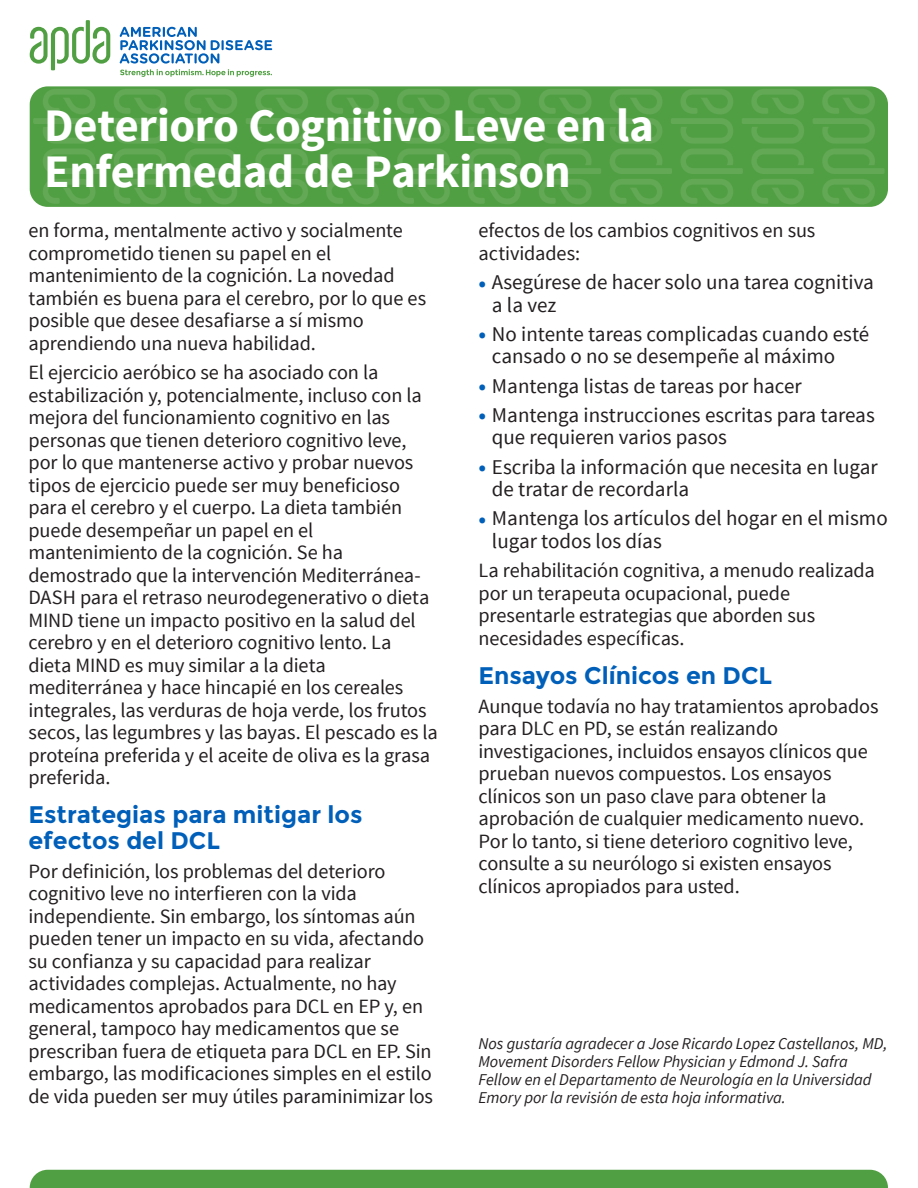
<style>
.page{position:relative;width:918px;height:1188px;background:#fff}
.page>*{position:absolute;margin:0;border:0;box-sizing:border-box;transform-origin:0 0}
.Lead-in_Text_12_75_1{font:700 46.5px/46.5px "Source Sans Pro";letter-spacing:-.005em;color:#fff}
.Subhead_15_16{font:700 24px/25.5px "Montserrat";color:#005fb9}
.t1{font:21px/22.5px "Source Sans Pro";color:#231f20}
.Lead-in_Text_12_75_1-2{font:20.25px/22.5px "Source Sans Pro";letter-spacing:-.005em;color:#231f20}
.Lead-in_Text_12_75_1-3{font:italic 16.5px/18px "Source Sans Pro";letter-spacing:-.005em;color:#231f20}
.s1{font-size:25.5px;color:#005fb9}
</style>
<div class="page">
<div style="left:30px;top:86px;width:858px;height:121px;background:#519f43;border-radius:18px"></div>
<div style="left:30px;top:1170px;width:858px;height:18px;background:#519f43"></div>
<svg style="left:120px;top:27px;width:152px;height:50px"></svg>
<svg style="left:30px;top:20px;width:80px;height:50px"></svg>
<svg style="left:33px;top:89px;width:852px;height:115px"></svg>
<p class="Lead-in_Text_12_75_1" style="left:44px;top:104px;width:611px">Deterioro Cognitivo Leve en la<br>Enfermedad de Parkinson</p>
<p class="Lead-in_Text_12_75_1-2" style="left:29px;top:220px;width:399px">en forma, mentalmente activo y socialmente comprometido tienen su papel en el mantenimiento de la cognición. La novedad también es buena para el cerebro, por lo que es posible que desee desafiarse a sí mismo aprendiendo una nueva habilidad.</p>
<p class="Lead-in_Text_12_75_1-2" style="left:29px;top:362px;width:411px">El ejercicio aeróbico se ha asociado con la estabilización y, potencialmente, incluso con la mejora del funcionamiento cognitivo en las personas que tienen deterioro cognitivo leve, por lo que mantenerse activo y probar nuevos tipos de ejercicio puede ser muy beneficioso para el cerebro y el cuerpo. La dieta también puede desempeñar un papel en el mantenimiento de la cognición. Se ha demostrado que la intervención Mediterránea-DASH para el retraso neurodegenerativo o dieta MIND tiene un impacto positivo en la salud del cerebro y en el deterioro cognitivo lento. La dieta MIND es muy similar a la dieta mediterránea y hace hincapié en los cereales integrales, las verduras de hoja verde, los frutos secos, las legumbres y las bayas. El pescado es la proteína preferida y el aceite de oliva es la grasa preferida.</p>
<p class="Subhead_15_16" style="left:29px;top:802px;width:336px">Estrategias para mitigar los efectos del DCL</p>
<p class="Lead-in_Text_12_75_1-2" style="left:29px;top:860px;width:406px">Por definición, los problemas del deterioro cognitivo leve no interfieren con la vida independiente. Sin embargo, los síntomas aún pueden tener un impacto en su vida, afectando su confianza y su capacidad para realizar actividades complejas. Actualmente, no hay medicamentos aprobados para DCL en EP y, en general, tampoco hay medicamentos que se prescriban fuera de etiqueta para DCL en EP. Sin embargo, las modificaciones simples en el estilo de vida pueden ser muy útiles paraminimizar los</p>
<p class="Lead-in_Text_12_75_1-2" style="left:478px;top:220px;width:338px">efectos de los cambios cognitivos en sus actividades:</p>
<p class="t1" style="left:492px;top:271px;width:383px;text-indent:-14px"><span class="s1">•</span> Asegúrese de hacer solo una tarea cognitiva a la vez</p>
<p class="t1" style="left:492px;top:323px;width:379px;text-indent:-14px"><span class="s1">•</span> No intente tareas complicadas cuando esté cansado o no se desempeñe al máximo</p>
<p class="t1" style="left:478px;top:375px;width:325px"><span class="s1">•</span> Mantenga listas de tareas por hacer</p>
<p class="t1" style="left:492px;top:404px;width:384px;text-indent:-14px"><span class="s1">•</span> Mantenga instrucciones escritas para tareas que requieren varios pasos</p>
<p class="t1" style="left:492px;top:456px;width:387px;text-indent:-14px"><span class="s1">•</span> Escriba la información que necesita en lugar de tratar de recordarla</p>
<p class="t1" style="left:492px;top:508px;width:397px;text-indent:-14px"><span class="s1">•</span> Mantenga los artículos del hogar en el mismo lugar todos los días</p>
<p class="Lead-in_Text_12_75_1-2" style="left:478px;top:560px;width:398px">La rehabilitación cognitiva, a menudo realizada por un terapeuta ocupacional, puede presentarle estrategias que aborden sus necesidades específicas.</p>
<p class="Subhead_15_16" style="left:478px;top:663px;width:295px">Ensayos Clínicos en DCL</p>
<p class="Lead-in_Text_12_75_1-2" style="left:478px;top:695px;width:402px">Aunque todavía no hay tratamientos aprobados para DLC en PD, se están realizando investigaciones, incluidos ensayos clínicos que prueban nuevos compuestos. Los ensayos clínicos son un paso clave para obtener la aprobación de cualquier medicamento nuevo.<br>Por lo tanto, si tiene deterioro cognitivo leve, consulte a su neurólogo si existen ensayos clínicos apropiados para usted.</p>
<p class="Lead-in_Text_12_75_1-3" style="left:478px;top:1034px;width:411px">Nos gustaría agradecer a Jose Ricardo Lopez Castellanos, MD, Movement Disorders Fellow Physician y Edmond J. Safra Fellow en el Departamento de Neurología en la Universidad Emory por la revisión de esta hoja informativa.</p>
</div>
